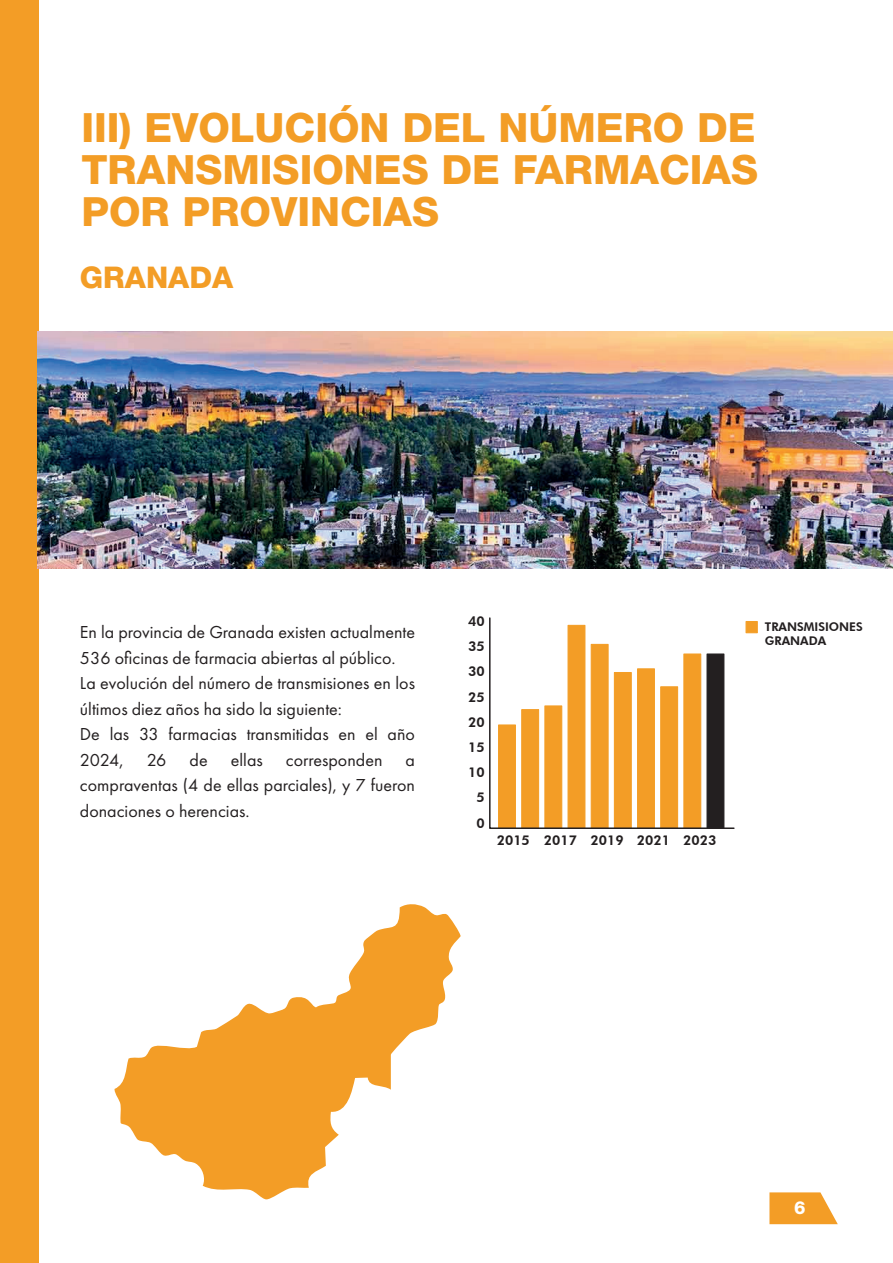
<style>
.page{position:relative;width:893px;height:1263px;background:#fff}
.page>*{position:absolute;margin:0;border:0;box-sizing:border-box;transform-origin:0 0}
.t1{font:800 40.5px/42px "Helvetica Neue";color:#f39d26;text-align:justify}
.t2{font:800 30px "Helvetica Neue";color:#f39d26}
.t3{font:18px/25.5px "Futura PT";color:#231f20}
.t4{font:800 18px "Helvetica Neue";color:#fff}
.t5{font:800 13.5px/25.2px "Futura BT";color:#231f20}
.t6{font:800 12px/13.5px "Futura BT";color:#231f20}
</style>
<div class="page">
<div style="left:0;top:0;width:38px;height:1263px;background:#f39d26"></div>
<svg style="left:114px;top:904px;width:347px;height:296px"></svg>
<svg style="left:769px;top:1192px;width:69px;height:32px;background:#f4ab46"></svg>
<img style="left:38px;top:331px;width:855px;height:237px">
<svg style="left:489px;top:617px;width:246px;height:212px"></svg>
<div style="left:745px;top:621px;width:13px;height:12px;background:#f39d26;border:1px solid #f49e26"></div>
<h1 class="t1" style="left:81px;top:108px;width:678px">III) EVOLUCIÓN DEL NÚMERO DE TRANSMISIONES DE FARMACIAS POR PROVINCIAS</h1>
<h2 class="t2" style="left:80px;top:254px;width:155px">GRANADA</h2>
<p class="t3" style="left:80px;top:619px;width:337px">En la provincia de Granada existen actualmente 536 oficinas de farmacia abiertas al público.<br>La evolución del número de transmisiones en los últimos diez años ha sido la siguiente:<br>De las 33 farmacias transmitidas en el año 2024,</p>
<p class="t3" style="left:147px;top:747px;width:21px">26</p>
<p class="t3" style="left:190px;top:747px;width:20px">de</p>
<p class="t3" style="left:231px;top:747px;width:33px">ellas</p>
<p class="t3" style="left:286px;top:747px;width:98px">corresponden</p>
<p class="t3" style="left:80px;top:747px;width:337px;text-align:justify;text-indent:326px">a compraventas (4 de ellas parciales), y 7 fueron donaciones o herencias.</p>
<p class="t5" style="left:468px;top:608px;width:18px;text-align:justify">40<br>35<br>30</p>
<p class="t6" style="left:765px;top:620px;width:100px">TRANSMISIONES<br>GRANADA</p>
<p class="t5" style="left:468px;top:684px;width:18px">25<br>20</p>
<p class="t5" style="left:468px;top:734px;width:18px">15</p>
<p class="t5" style="left:468px;top:760px;width:18px">10</p>
<p class="t5" style="left:476px;top:785px;width:10px">5</p>
<p class="t5" style="left:476px;top:810px;width:10px">0</p>
<p class="t5" style="left:497px;top:827px;width:221px">2015 2017 2019 2021 2023</p>
<p class="t4" style="left:794px;top:1193px;width:13px">6</p>
</div>
